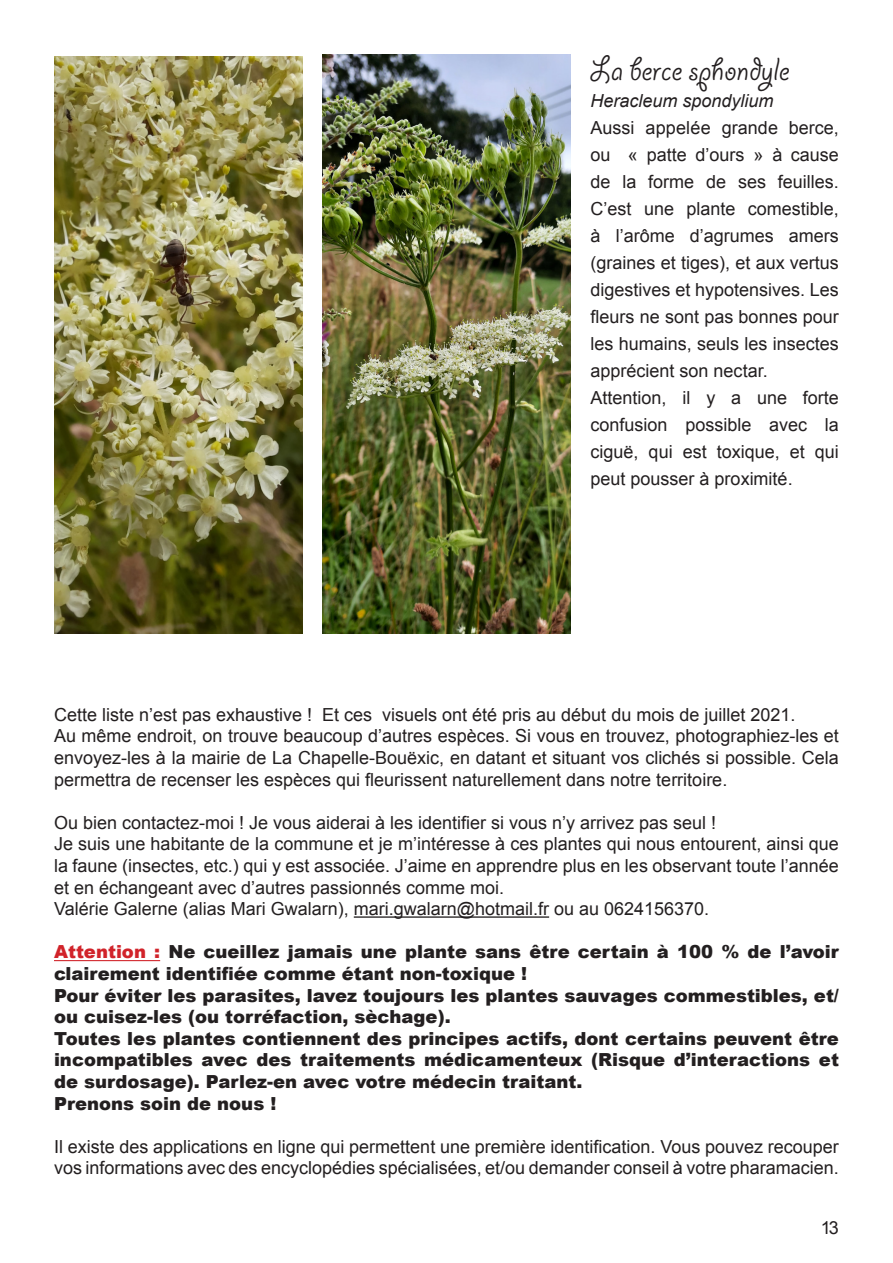
<style>
.page{position:relative;width:893px;height:1263px;background:#fff}
.page>*{position:absolute;margin:0;border:0;box-sizing:border-box;transform-origin:0 0}
.t1{font:36px "Giddyup Std";color:#231f20}
.t2{font:18px/27px "Arial";color:#231f20;text-align:justify}
.t3{font:900 18px/21.6px "Arial";color:#231f20}
.t4{font:italic 18px "Arial";color:#231f20}
.s1{color:#d1232a}
</style>
<div class="page">
<hr style="left:354px;top:916px;width:195px;height:2px;background:#231f20">
<hr style="left:54px;top:960px;width:106px;height:1px;background:#d1232a">
<img style="left:54px;top:56px;width:249px;height:578px">
<img style="left:322px;top:54px;width:249px;height:580px">
<p class="t1" style="left:591px;top:50px;width:200px">La berce sphondyle</p>
<p class="t4" style="left:591px;top:89px;width:185px">Heracleum spondylium</p>
<p class="t2" style="left:591px;top:114px;width:250px">Aussi appelée grande berce, ou « patte d’ours » à cause de la forme de ses feuilles.<br>C’est une plante comestible, à l’arôme d’agrumes amers (graines et tiges), et aux vertus digestives et hypotensives. Les fleurs ne sont pas bonnes pour les humains, seuls les insectes apprécient son nectar.</p>
<p class="t2" style="left:591px;top:384px;width:250px">Attention, il y a une forte confusion possible avec la ciguë, qui est toxique, et qui peut pousser à proximité.</p>
<p class="t2" style="left:54px;top:701px;width:743px">Cette liste n’est pas exhaustive ! Et ces visuels ont été pris au début du mois de juillet 2021.</p>
<p class="t2" style="left:54px;top:725px;width:786px;line-height:21.6px">Au même endroit, on trouve beaucoup d’autres espèces. Si vous en trouvez, photographiez-les et envoyez-les à la mairie de La Chapelle-Bouëxic, en datant et situant vos clichés si possible. Cela permettra de recenser les espèces qui fleurissent naturellement dans notre territoire.</p>
<p class="t2" style="left:54px;top:809px;width:664px">Ou bien contactez-moi ! Je vous aiderai à les identifier si vous n’y arrivez pas seul !</p>
<p class="t2" style="left:54px;top:833px;width:786px;line-height:21.6px">Je suis une habitante de la commune et je m’intéresse à ces plantes qui nous entourent, ainsi que la faune (insectes, etc.) qui y est associée. J’aime en apprendre plus en les observant toute l’année et en échangeant avec d’autres passionnés comme moi.</p>
<p class="t2" style="left:54px;top:895px;width:657px">Valérie Galerne (alias Mari Gwalarn), mari.gwalarn@hotmail.fr ou au 0624156370.</p>
<p class="t3" style="left:54px;top:940px;width:786px"><span class="s1">Attention :</span> Ne cueillez jamais une plante sans être certain à 100 % de l’avoir clairement identifiée comme étant non-toxique !</p>
<p class="t3" style="left:54px;top:984px;width:786px">Pour éviter les parasites, lavez toujours les plantes sauvages commestibles, et/ ou cuisez-les (ou torréfaction, sèchage).</p>
<p class="t3" style="left:54px;top:1027px;width:786px;text-align:justify">Toutes les plantes contiennent des principes actifs, dont certains peuvent être incompatibles avec des traitements médicamenteux (Risque d’interactions et de surdosage). Parlez-en avec votre médecin traitant.</p>
<p class="t3" style="left:54px;top:1092px;width:224px">Prenons soin de nous !</p>
<p class="t2" style="left:54px;top:1136px;width:786px;line-height:21.6px">Il existe des applications en ligne qui permettent une première identification. Vous pouvez recouper vos informations avec des encyclopédies spécialisées, et/ou demander conseil à votre pharamacien.</p>
<p class="t2" style="left:821px;top:1214px;width:19px">13</p>
</div>
